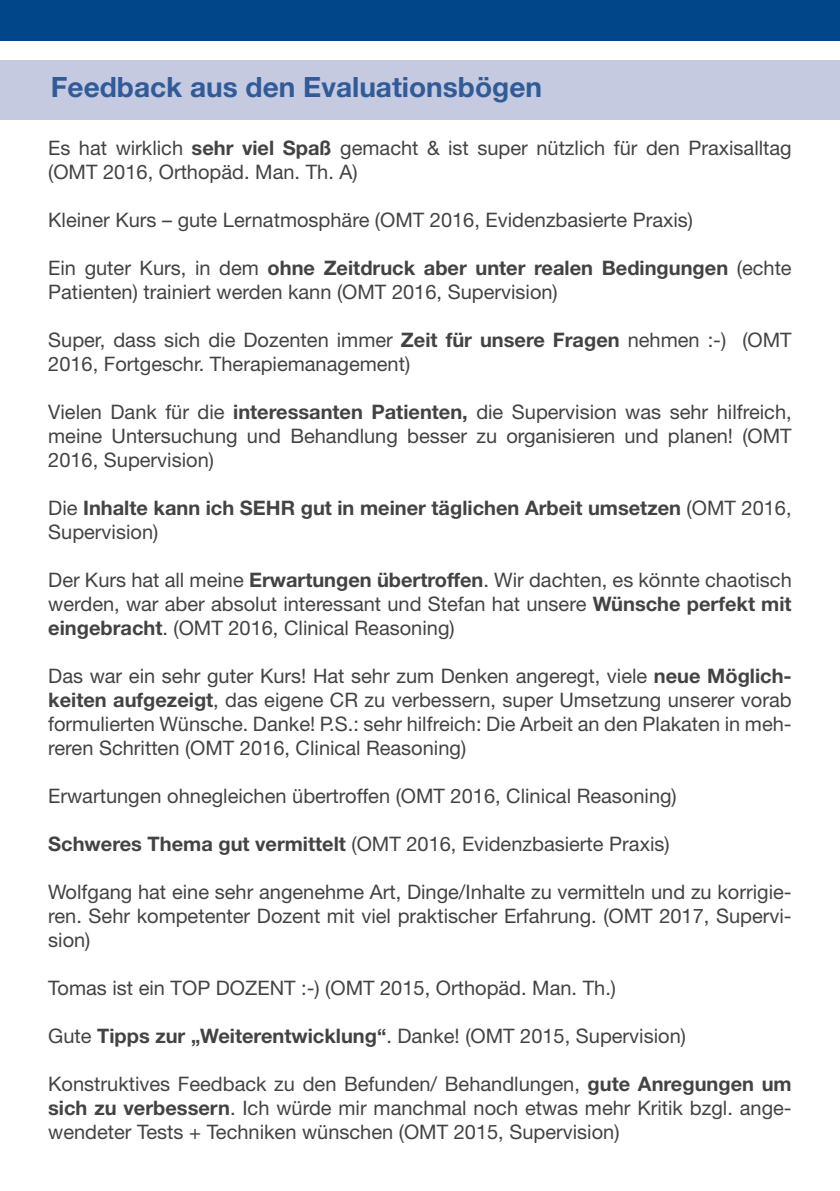
<style>
.page{position:relative;width:840px;height:1191px;background:#fff}
.page>*{position:absolute;margin:0;border:0;box-sizing:border-box;transform-origin:0 0}
.t1{font:700 28px "Helvetica Neue LT Std";color:#315b98}
.t2{font:20px/24px "Helvetica Neue LT Std";color:#434345;text-align:justify}
.t3{font:700 20px/24px "Helvetica Neue LT Std";color:#434345}
.s1{font-weight:700}
.s2{font-weight:400}
</style>
<div class="page">
<div style="left:0;top:0;width:839px;height:40px;background:#004689"></div>
<div style="left:0;top:60px;width:839px;height:60px;background:#c5cae0"></div>
<h1 class="t1" style="left:51px;top:70px;width:492px">Feedback aus den Evaluationsbögen</h1>
<p class="t2" style="left:48px;top:135px;width:744px">Es hat wirklich <span class="s1">sehr viel Spaß</span> gemacht &amp; ist super nützlich für den Praxisalltag (OMT 2016, Orthopäd. Man. Th. A)</p>
<p class="t2" style="left:48px;top:207px;width:646px">Kleiner Kurs – gute Lernatmosphäre (OMT 2016, Evidenzbasierte Praxis)</p>
<p class="t2" style="left:48px;top:255px;width:744px">Ein guter Kurs, in dem <span class="s1">ohne Zeitdruck aber unter realen Bedingungen</span> (echte<br>Patienten) trainiert werden kann (OMT 2016, Supervision)</p>
<p class="t2" style="left:48px;top:327px;width:744px">Super, dass sich die Dozenten immer <span class="s1">Zeit für unsere Fragen</span> nehmen :-) (OMT<br>2016, Fortgeschr. Therapiemanagement)</p>
<p class="t2" style="left:48px;top:399px;width:744px">Vielen Dank für die <span class="s1">interessanten Patienten,</span> die Supervision was sehr hilfreich, meine Untersuchung und Behandlung besser zu organisieren und planen! (OMT 2016, Supervision)</p>
<p class="t3" style="left:48px;top:495px;width:744px"><span class="s2">Die</span> Inhalte kann ich SEHR gut in meiner täglichen Arbeit umsetzen <span class="s2">(OMT 2016,<br>Supervision)</span></p>
<p class="t2" style="left:48px;top:567px;width:744px">Der Kurs hat all meine <span class="s1">Erwartungen übertroffen</span>. Wir dachten, es könnte chaotisch werden, war aber absolut interessant und Stefan hat unsere <span class="s1">Wünsche perfekt mit eingebracht</span>. (OMT 2016, Clinical Reasoning)</p>
<p class="t2" style="left:48px;top:663px;width:744px">Das war ein sehr guter Kurs! Hat sehr zum Denken angeregt, viele <span class="s1">neue Möglich&shy;keiten aufgezeigt</span>, das eigene CR zu verbessern, super Umsetzung unserer vorab formulierten Wünsche. Danke! P.S.: sehr hilfreich: Die Arbeit an den Plakaten in meh&shy;reren Schritten (OMT 2016, Clinical Reasoning)</p>
<p class="t2" style="left:48px;top:783px;width:629px">Erwartungen ohnegleichen übertroffen (OMT 2016, Clinical Reasoning)</p>
<p class="t2" style="left:48px;top:831px;width:622px"><span class="s1">Schweres Thema gut vermittelt</span> (OMT 2016, Evidenzbasierte Praxis)</p>
<p class="t2" style="left:48px;top:879px;width:744px">Wolfgang hat eine sehr angenehme Art, Dinge/Inhalte zu vermitteln und zu korrigie&shy;ren. Sehr kompetenter Dozent mit viel praktischer Erfahrung. (OMT 2017, Supervi&shy;sion)</p>
<p class="t2" style="left:48px;top:975px;width:569px">Tomas ist ein TOP DOZENT :-) (OMT 2015, Orthopäd. Man. Th.)</p>
<p class="t2" style="left:48px;top:1023px;width:639px">Gute <span class="s1">Tipps zur „Weiterentwicklung“</span>. Danke! (OMT 2015, Supervision)</p>
<p class="t2" style="left:48px;top:1071px;width:744px">Konstruktives Feedback zu den Befunden/ Behandlungen, <span class="s1">gute Anregungen um sich zu verbessern</span>. Ich würde mir manchmal noch etwas mehr Kritik bzgl. ange&shy;wendeter Tests + Techniken wünschen (OMT 2015, Supervision)</p>
</div>
